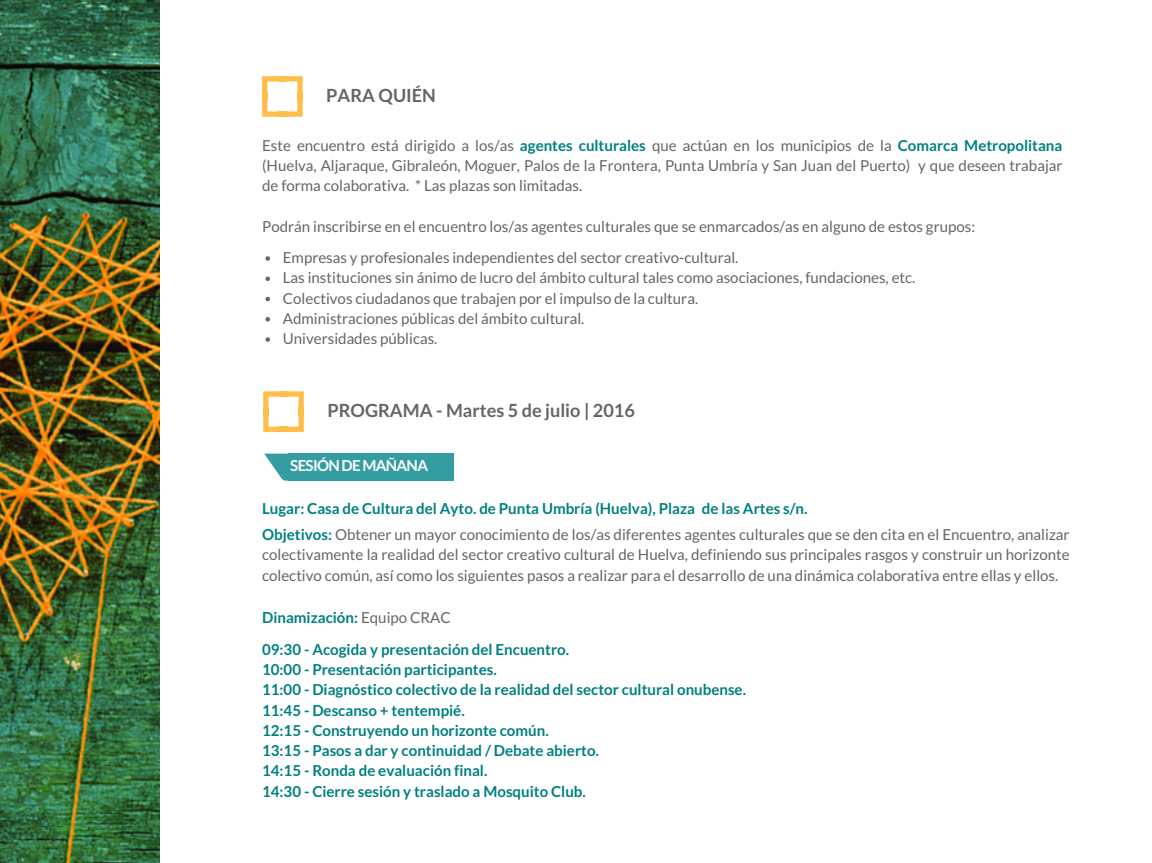
<style>
.page{position:relative;width:1152px;height:863px;background:#fff}
.page>*{position:absolute;margin:0;border:0;box-sizing:border-box;transform-origin:0 0}
.t1{font:700 18.15px "Lato";color:#656565}
.t2{font:15.15px/20.2px "Lato";color:#656565}
.t3{font:700 15.15px/20.2px "Lato";color:#008080}
.t4{font:700 15.15px "Lato";letter-spacing:-.045em;color:#fff}
.s1{font-weight:700;color:#008080}
.s2{font-weight:400;color:#656565}
</style>
<div class="page">
<div style="left:297px;top:92px;width:6px;height:9px;background:#ffbd4a"></div>
<div style="left:262px;top:92px;width:5px;height:9px;background:#ffbd4a"></div>
<div style="left:278px;top:76px;width:9px;height:5px;background:#ffbd4a"></div>
<div style="left:278px;top:111px;width:9px;height:6px;background:#ffbd4a"></div>
<svg style="left:286px;top:76px;width:17px;height:16px"></svg>
<svg style="left:262px;top:76px;width:16px;height:16px"></svg>
<svg style="left:287px;top:101px;width:16px;height:16px"></svg>
<svg style="left:262px;top:100px;width:16px;height:17px"></svg>
<svg style="left:266px;top:256px;width:4px;height:5px"></svg>
<svg style="left:266px;top:276px;width:4px;height:5px"></svg>
<svg style="left:266px;top:297px;width:4px;height:4px"></svg>
<svg style="left:266px;top:317px;width:4px;height:4px"></svg>
<svg style="left:266px;top:337px;width:4px;height:5px"></svg>
<div style="left:298px;top:407px;width:6px;height:9px;background:#ffbd4a"></div>
<div style="left:263px;top:407px;width:6px;height:9px;background:#ffbd4a"></div>
<div style="left:279px;top:391px;width:9px;height:5px;background:#ffbd4a"></div>
<div style="left:279px;top:426px;width:9px;height:6px;background:#ffbd4a"></div>
<svg style="left:288px;top:391px;width:16px;height:16px"></svg>
<svg style="left:263px;top:391px;width:17px;height:16px"></svg>
<svg style="left:288px;top:416px;width:16px;height:16px"></svg>
<svg style="left:263px;top:416px;width:16px;height:16px"></svg>
<div style="left:288px;top:453px;width:156px;height:27px;background:#349da2"></div>
<div style="left:443px;top:453px;width:11px;height:27px;background:#349da2"></div>
<svg style="left:264px;top:453px;width:24px;height:27px"></svg>
<img style="left:0;top:0;width:160px;height:862px">
<p class="t1" style="left:326px;top:84px;width:111px">PARA QUIÉN</p>
<p class="t2" style="left:262px;top:134px;width:802px;text-align:justify">Este encuentro está dirigido a los/as <span class="s1">agentes culturales</span> que actúan en los municipios de la <span class="s1">Comarca Metropolitana </span>(Huelva, Aljaraque, Gibraleón, Moguer, Palos de la Frontera, Punta Umbría y San Juan del Puerto) y que deseen trabajar de forma colaborativa. * Las plazas son limitadas.</p>
<p class="t2" style="left:262px;top:215px;width:715px">Podrán inscribirse en el encuentro los/as agentes culturales que se enmarcados/as en alguno de estos grupos:</p>
<p class="t2" style="left:283px;top:247px;width:634px">Empresas y profesionales independientes del sector creativo-cultural.<br>Las instituciones sin ánimo de lucro del ámbito cultural tales como asociaciones, fundaciones, etc.<br>Colectivos ciudadanos que trabajen por el impulso de la cultura.<br>Administraciones públicas del ámbito cultural.<br>Universidades públicas.</p>
<p class="t1" style="left:327px;top:399px;width:309px">PROGRAMA - Martes 5 de julio | 2016</p>
<p class="t4" style="left:290px;top:456px;width:139px">SESIÓN DE MAÑANA</p>
<p class="t2" style="left:262px;top:495px;width:809px;line-height:26px"><span class="s1">Lugar: Casa de Cultura del Ayto. de Punta Umbría (Huelva), Plaza de las Artes s/n.<br>Objetivos:</span> Obtener un mayor conocimiento de los/as diferentes agentes culturales que se den cita en el Encuentro, analizar</p>
<p class="t2" style="left:262px;top:544px;width:809px">colectivamente la realidad del sector creativo cultural de Huelva, definiendo sus principales rasgos y construir un horizonte colectivo común, así como los siguientes pasos a realizar para el desarrollo de una dinámica colaborativa entre ellas y ellos.</p>
<p class="t3" style="left:262px;top:601px;width:309px;line-height:31.7px">Dinamización: <span class="s2">Equipo CRAC<br></span>09:30 - Acogida y presentación del Encuentro.</p>
<p class="t3" style="left:262px;top:659px;width:485px">10:00 - Presentación participantes.<br>11:00 - Diagnóstico colectivo de la realidad del sector cultural onubense.<br>11:45 - Descanso + tentempié.<br>12:15 - Construyendo un horizonte común.<br>13:15 - Pasos a dar y continuidad / Debate abierto.<br>14:15 - Ronda de evaluación final.<br>14:30 - Cierre sesión y traslado a Mosquito Club.</p>
</div>
